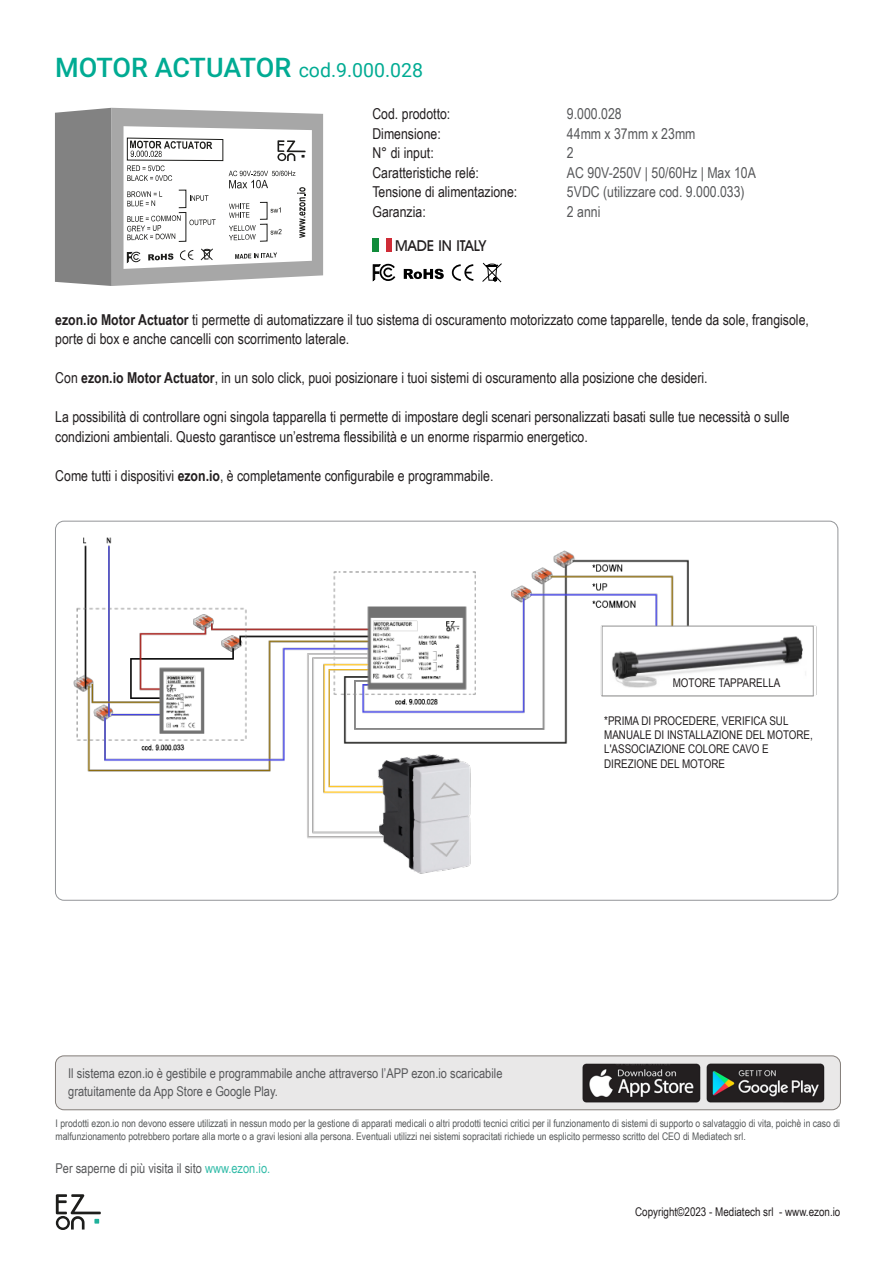
<style>
.page{position:relative;width:893px;height:1263px;background:#fff}
.page>*{position:absolute;margin:0;border:0;box-sizing:border-box;transform-origin:0 0}
.t1{font:500 27px "Roboto";letter-spacing:-.01em;color:#00ab93}
.t2{font:15px/19.5px "Arial Narrow";color:#231f20}
.t3{font:15px "Arial Narrow";color:#57585a}
.t4{font:500 15px "Avant Garde IT Cby BT";color:#231f20}
.t5{font:13.5px/18px "Arial Narrow";color:#57585a}
.t6{font:12px/14.4px "Arial Narrow";color:#231f20}
.t7{font:10.5px/13.5px "Arial Narrow";color:#56595a}
.s1{font-weight:400;font-size:19.5px}
.s2{font-weight:700}
.s3{color:#33bca9}
</style>
<div class="page">
<div style="left:55px;top:1056px;width:785px;height:54px;background:#e9e8e8;border-radius:9px"></div>
<div style="left:55px;top:1056px;width:786px;height:54px;border:1px solid #837d79;border-radius:9px"></div>
<img style="left:583px;top:1063px;width:118px;height:39px">
<img style="left:706px;top:1063px;width:118px;height:39px">
<svg style="left:56px;top:1194px;width:45px;height:36px"></svg>
<img style="left:73px;top:537px;width:744px;height:337px">
<div style="left:372px;top:239px;width:7px;height:13px;background:#118c3b"></div>
<div style="left:386px;top:239px;width:6px;height:13px;background:#cf2b36"></div>
<svg style="left:404px;top:269px;width:40px;height:10px"></svg>
<svg style="left:373px;top:263px;width:23px;height:18px"></svg>
<svg style="left:451px;top:264px;width:23px;height:17px"></svg>
<svg style="left:482px;top:262px;width:20px;height:21px"></svg>
<svg style="left:55px;top:108px;width:268px;height:178px"></svg>
<p class="t1" style="left:55px;top:48px;width:369px">MOTOR ACTUATOR <span class="s1">cod.9.000.028</span></p>
<p class="t2" style="left:372px;top:104px;width:79px">Cod. prodotto:</p>
<p class="t2" style="left:372px;top:123px;width:70px">Dimensione:</p>
<p class="t2" style="left:372px;top:143px;width:63px">N° di input:</p>
<p class="t2" style="left:372px;top:162px;width:108px">Caratteristiche relé:</p>
<p class="t2" style="left:372px;top:182px;width:146px">Tensione di alimentazione:</p>
<p class="t2" style="left:372px;top:201px;width:55px">Garanzia:</p>
<p class="t4" style="left:395px;top:237px;width:93px">MADE IN ITALY</p>
<p class="t3" style="left:567px;top:103px;width:56px">9.000.028</p>
<p class="t3" style="left:567px;top:123px;width:130px">44mm x 37mm x 23mm</p>
<p class="t3" style="left:567px;top:142px;width:8px">2</p>
<p class="t3" style="left:567px;top:162px;width:190px">AC 90V-250V | 50/60Hz | Max 10A</p>
<p class="t3" style="left:567px;top:181px;width:179px">5VDC (utilizzare cod. 9.000.033)</p>
<p class="t3" style="left:567px;top:201px;width:35px">2 anni</p>
<p class="t2" style="left:55px;top:309px;width:755px"><span class="s2">ezon.io Motor Actuator</span> ti permette di automatizzare il tuo sistema di oscuramento motorizzato come tapparelle, tende da sole, frangisole, porte di box e anche cancelli con scorrimento laterale.</p>
<p class="t2" style="left:55px;top:368px;width:654px">Con <span class="s2">ezon.io Motor Actuator</span>, in un solo click, puoi posizionare i tuoi sistemi di oscuramento alla posizione che desideri.</p>
<p class="t2" style="left:55px;top:407px;width:736px">La possibilità di controllare ogni singola tapparella ti permette di impostare degli scenari personalizzati basati sulle tue necessità o sulle condizioni ambientali. Questo garantisce un’estrema flessibilità e un enorme risparmio energetico.</p>
<p class="t2" style="left:55px;top:465px;width:440px">Come tutti i dispositivi <span class="s2">ezon.io</span>, è completamente configurabile e programmabile.</p>
<p class="t6" style="left:673px;top:675px;width:109px">MOTORE TAPPARELLA</p>
<p class="t6" style="left:604px;top:713px;width:210px">*PRIMA DI PROCEDERE, VERIFICA SUL<br>MANUALE DI INSTALLAZIONE DEL MOTORE,<br>L'ASSOCIAZIONE COLORE CAVO E<br>DIREZIONE DEL MOTORE</p>
<p class="t5" style="left:68px;top:1064px;width:436px">Il sistema ezon.io è gestibile e programmabile anche attraverso l’APP ezon.io scaricabile gratuitamente da App Store e Google Play.</p>
<p class="t7" style="left:56px;top:1116px;width:786px">I prodotti ezon.io non devono essere utilizzati in nessun modo per la gestione di apparati medicali o altri prodotti tecnici critici per il funzionamento di sistemi di supporto o salvataggio di vita, poichè in caso di malfunzionamento potrebbero portare alla morte o a gravi lesioni alla persona. Eventuali utilizzi nei sistemi sopracitati richiede un esplicito permesso scritto del CEO di Mediatech srl.</p>
<p class="t5" style="left:55px;top:1158px;width:216px">Per saperne di più visita il sito <span class="s3">www.ezon.io.</span></p>
<p class="t6" style="left:635px;top:1204px;width:207px">Copyright©2023 - Mediatech srl - www.ezon.io</p>
</div>
